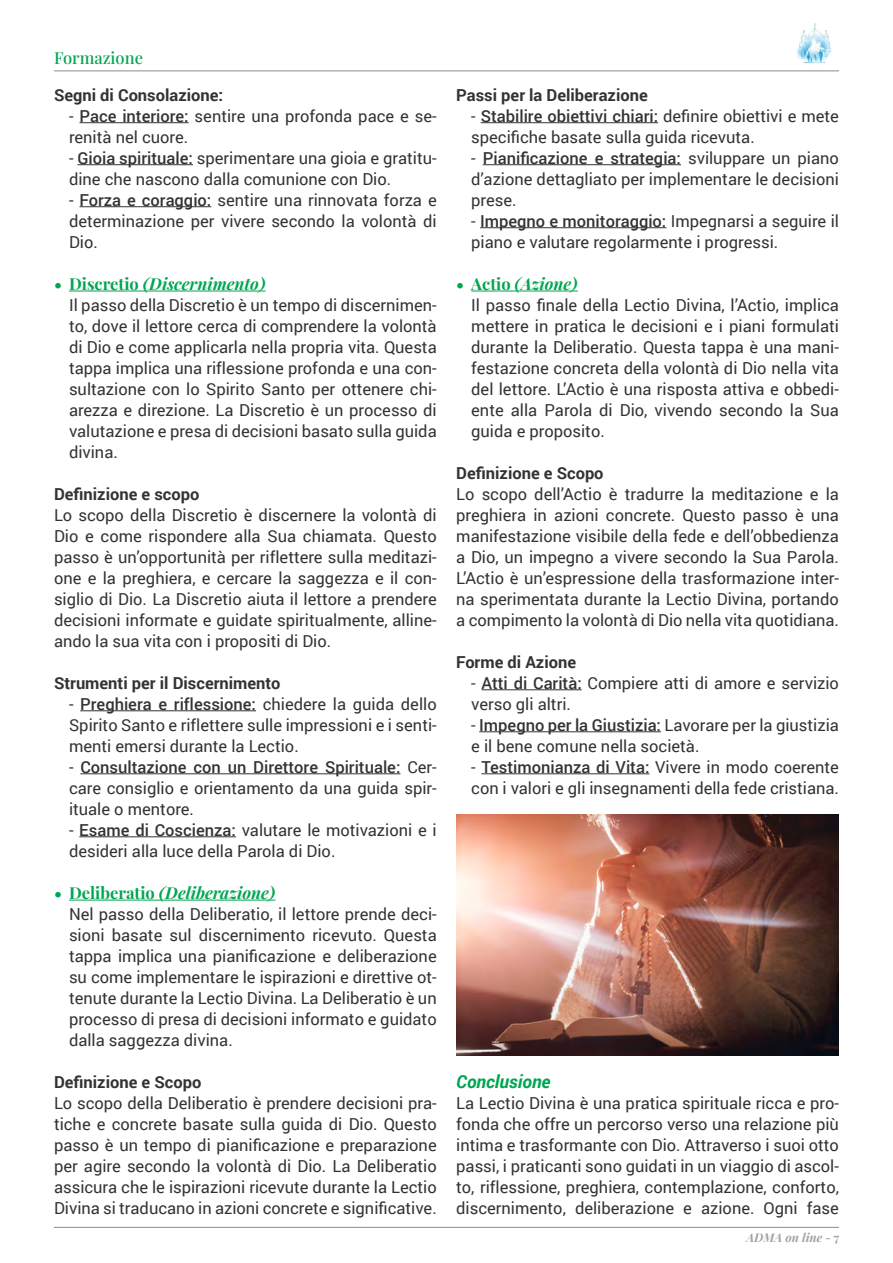
<style>
.page{position:relative;width:893px;height:1263px;background:#fff}
.page>*{position:absolute;margin:0;border:0;box-sizing:border-box;transform-origin:0 0}
.t1{font:italic 700 18px "Roboto";color:#00a652}
.t2{font:16.5px/21px "Roboto";color:#333;text-align:justify}
.t3{font:700 16.5px "Roboto";color:#333}
.t4{font:italic 700 16.5px "Playfair Display";color:#00a652}
.t5{font:500 16.5px "Playfair Display";color:#00a652}
.t6{font:italic 700 12px "Playfair Display";color:#a1a3a4}
.s1{font-weight:500}
.s2{font-style:normal}
</style>
<div class="page">
<hr style="left:54px;top:1227px;width:785px;height:1px;background:#8a8c8e">
<hr style="left:54px;top:71px;width:785px;height:1px;background:#8a8c8e">
<img style="left:791px;top:23px;width:48px;height:48px">
<hr style="left:79px;top:122px;width:110px;height:1px;background:#333">
<hr style="left:77px;top:164px;width:116px;height:1px;background:#333">
<hr style="left:80px;top:206px;width:131px;height:1px;background:#333">
<hr style="left:69px;top:291px;width:197px;height:1px;background:#00a652">
<hr style="left:80px;top:710px;width:176px;height:1px;background:#333">
<hr style="left:80px;top:773px;width:320px;height:1px;background:#333">
<hr style="left:79px;top:836px;width:157px;height:1px;background:#333">
<hr style="left:69px;top:900px;width:206px;height:1px;background:#00a652">
<hr style="left:481px;top:122px;width:177px;height:1px;background:#333">
<hr style="left:483px;top:164px;width:198px;height:1px;background:#333">
<hr style="left:480px;top:227px;width:186px;height:1px;background:#333">
<hr style="left:471px;top:291px;width:107px;height:1px;background:#00a652">
<hr style="left:482px;top:689px;width:100px;height:1px;background:#333">
<hr style="left:479px;top:731px;width:182px;height:1px;background:#333">
<hr style="left:481px;top:773px;width:168px;height:1px;background:#333">
<img style="left:456px;top:814px;width:383px;height:241px">
<p class="t5" style="left:54px;top:45px;width:91px">Formazione</p>
<p class="t3" style="left:54px;top:83px;width:171px">Segni di Consolazione:</p>
<p class="t2" style="left:69px;top:105px;width:369px">- <span class="s1">Pace interiore:</span> sentire una profonda pace e se&shy;renità nel cuore.</p>
<p class="t2" style="left:69px;top:147px;width:369px">- <span class="s1">Gioia spirituale:</span> sperimentare una gioia e gratitu&shy;dine che nascono dalla comunione con Dio.</p>
<p class="t2" style="left:69px;top:189px;width:369px">- <span class="s1">Forza e coraggio:</span> sentire una rinnovata forza e determinazione per vivere secondo la volontà di Dio.</p>
<p class="t4" style="left:54px;top:270px;width:213px"><span class="s2">• Discretio</span> (Discernimento)</p>
<p class="t2" style="left:69px;top:294px;width:369px">Il passo della Discretio è un tempo di discernimen&shy;to, dove il lettore cerca di comprendere la volontà di Dio e come applicarla nella propria vita. Questa tappa implica una riflessione profonda e una con&shy;sultazione con lo Spirito Santo per ottenere chi&shy;arezza e direzione. La Discretio è un processo di valutazione e presa di decisioni basato sulla guida divina.</p>
<p class="t3" style="left:54px;top:482px;width:147px">Definizione e scopo</p>
<p class="t2" style="left:54px;top:504px;width:384px">Lo scopo della Discretio è discernere la volontà di Dio e come rispondere alla Sua chiamata. Questo passo è un’opportunità per riflettere sulla meditazi&shy;one e la preghiera, e cercare la saggezza e il con&shy;siglio di Dio. La Discretio aiuta il lettore a prendere decisioni informate e guidate spiritualmente, alline&shy;ando la sua vita con i propositi di Dio.</p>
<p class="t3" style="left:54px;top:671px;width:228px">Strumenti per il Discernimento</p>
<p class="t2" style="left:69px;top:693px;width:369px">- <span class="s1">Preghiera e riflessione:</span> chiedere la guida dello Spirito Santo e riflettere sulle impressioni e i senti&shy;menti emersi durante la Lectio.</p>
<p class="t2" style="left:69px;top:756px;width:369px">- <span class="s1">Consultazione con un Direttore Spirituale:</span> Cer&shy;care consiglio e orientamento da una guida spir&shy;ituale o mentore.</p>
<p class="t2" style="left:69px;top:819px;width:369px">- <span class="s1">Esame di Coscienza:</span> valutare le motivazioni e i desideri alla luce della Parola di Dio.</p>
<p class="t4" style="left:54px;top:879px;width:223px"><span class="s2">• Deliberatio</span> (Deliberazione)</p>
<p class="t2" style="left:69px;top:903px;width:369px">Nel passo della Deliberatio, il lettore prende deci&shy;sioni basate sul discernimento ricevuto. Questa tappa implica una pianificazione e deliberazione su come implementare le ispirazioni e direttive ot&shy;tenute durante la Lectio Divina. La Deliberatio è un processo di presa di decisioni informato e guidato dalla saggezza divina.</p>
<p class="t3" style="left:54px;top:1070px;width:149px">Definizione e Scopo</p>
<p class="t2" style="left:54px;top:1092px;width:384px">Lo scopo della Deliberatio è prendere decisioni pra&shy;tiche e concrete basate sulla guida di Dio. Questo passo è un tempo di pianificazione e preparazione per agire secondo la volontà di Dio. La Deliberatio assicura che le ispirazioni ricevute durante la Lectio Divina si traducano in azioni concrete e significative.</p>
<p class="t3" style="left:456px;top:83px;width:193px">Passi per la Deliberazione</p>
<p class="t2" style="left:471px;top:105px;width:369px">- <span class="s1">Stabilire obiettivi chiari:</span> definire obiettivi e mete specifiche basate sulla guida ricevuta.</p>
<p class="t2" style="left:471px;top:147px;width:369px">- <span class="s1">Pianificazione e strategia:</span> sviluppare un piano d’azione dettagliato per implementare le decisioni prese.</p>
<p class="t2" style="left:471px;top:210px;width:369px">- <span class="s1">Impegno e monitoraggio:</span> Impegnarsi a seguire il piano e valutare regolarmente i progressi.</p>
<p class="t4" style="left:456px;top:270px;width:123px"><span class="s2">• Actio</span> (Azione)</p>
<p class="t2" style="left:471px;top:294px;width:369px">Il passo finale della Lectio Divina, l’Actio, implica mettere in pratica le decisioni e i piani formulati durante la Deliberatio. Questa tappa è una mani&shy;festazione concreta della volontà di Dio nella vita del lettore. L’Actio è una risposta attiva e obbedi&shy;ente alla Parola di Dio, vivendo secondo la Sua guida e proposito.</p>
<p class="t3" style="left:456px;top:461px;width:149px">Definizione e Scopo</p>
<p class="t2" style="left:456px;top:483px;width:384px">Lo scopo dell’Actio è tradurre la meditazione e la preghiera in azioni concrete. Questo passo è una manifestazione visibile della fede e dell’obbedienza a Dio, un impegno a vivere secondo la Sua Parola.<br>L’Actio è un’espressione della trasformazione inter&shy;na sperimentata durante la Lectio Divina, portando a compimento la volontà di Dio nella vita quotidiana.</p>
<p class="t3" style="left:456px;top:650px;width:121px">Forme di Azione</p>
<p class="t2" style="left:471px;top:672px;width:369px">- <span class="s1">Atti di Carità:</span> Compiere atti di amore e servizio verso gli altri.</p>
<p class="t2" style="left:471px;top:714px;width:369px">- <span class="s1">Impegno per la Giustizia:</span> Lavorare per la giustizia e il bene comune nella società.</p>
<p class="t2" style="left:471px;top:756px;width:369px">- <span class="s1">Testimonianza di Vita:</span> Vivere in modo coerente con i valori e gli insegnamenti della fede cristiana.</p>
<p class="t1" style="left:456px;top:1068px;width:96px">Conclusione</p>
<p class="t2" style="left:456px;top:1092px;width:384px">La Lectio Divina è una pratica spirituale ricca e pro&shy;fonda che offre un percorso verso una relazione più intima e trasformante con Dio. Attraverso i suoi otto passi, i praticanti sono guidati in un viaggio di ascol&shy;to, riflessione, preghiera, contemplazione, conforto, discernimento, deliberazione e azione. Ogni fase</p>
<p class="t6" style="left:746px;top:1228px;width:94px">ADMA on line <span class="s2">- 7</span></p>
</div>
